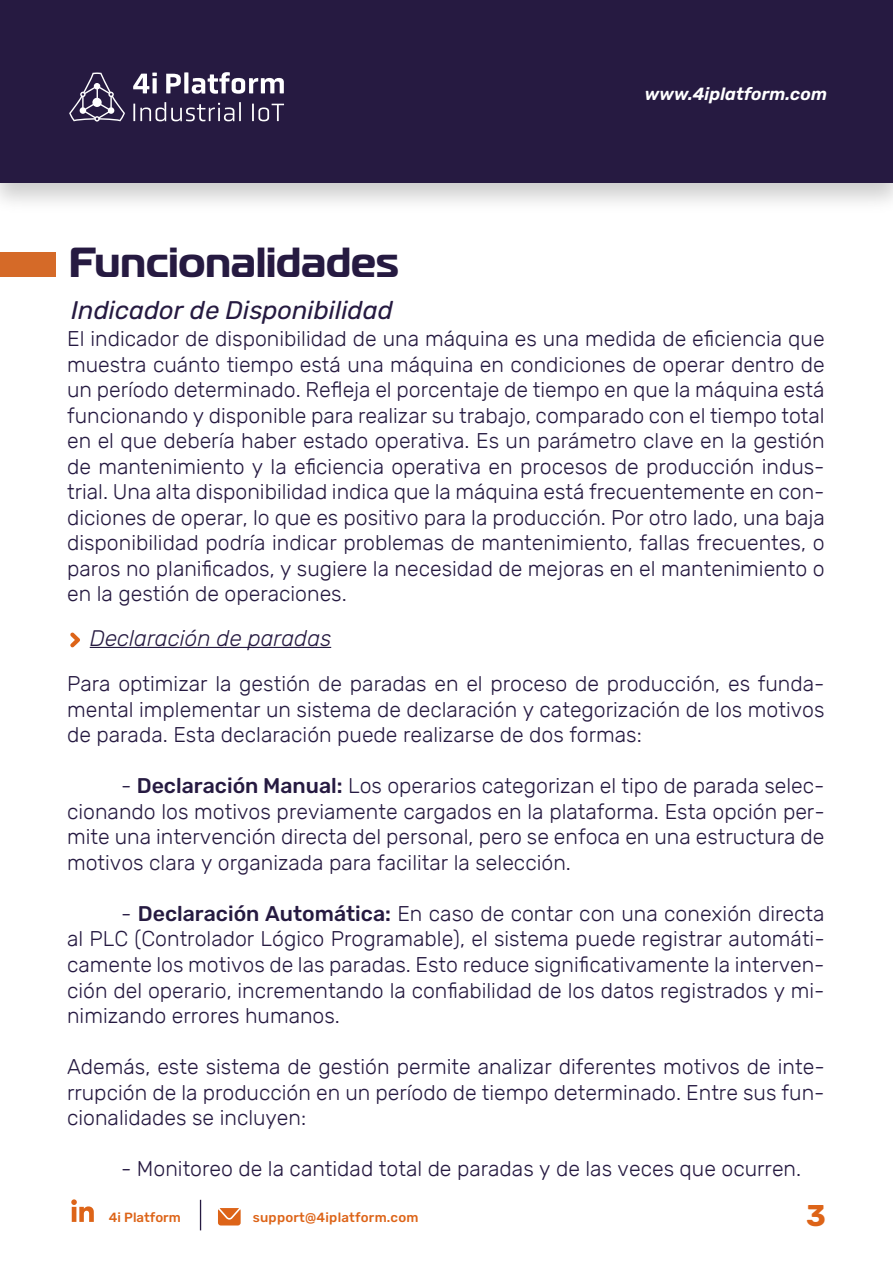
<style>
.page{position:relative;width:893px;height:1263px;background:#fff}
.page>*{position:absolute;margin:0;border:0;box-sizing:border-box;transform-origin:0 0}
.t1{font:700 42px "Magistral";color:#261a41}
.t2{font:700 30px "Rubik";color:#dd6418}
.t3{font:italic 25.5px "Rubik";color:#261a41}
.t4{font:italic 300 22.5px "Rubik";color:#261a41}
.t5{font:300 21.3px/25.5px "Rubik";color:#261a41;text-align:justify}
.t6{font:italic 600 17.55px "Rubik";color:#fff}
.t7{font:500 13.35px "Rubik";letter-spacing:.015em;color:#dd6418}
.s1{font-weight:500}
</style>
<div class="page">
<img style="left:0;top:0;width:893px;height:203px">
<div style="left:1px;top:0;width:892px;height:183px;background:#261a41"></div>
<svg style="left:133px;top:73px;width:24px;height:20px"></svg>
<svg style="left:166px;top:72px;width:118px;height:22px"></svg>
<svg style="left:133px;top:102px;width:108px;height:19px"></svg>
<svg style="left:252px;top:104px;width:32px;height:17px"></svg>
<svg style="left:69px;top:72px;width:56px;height:50px"></svg>
<svg style="left:218px;top:1208px;width:23px;height:17px"></svg>
<svg style="left:71px;top:1199px;width:23px;height:23px"></svg>
<hr style="left:200px;top:1200px;width:1px;height:30px;background:#261a41">
<div style="left:0;top:253px;width:56px;height:24px;background:#d56a28"></div>
<hr style="left:90px;top:647px;width:241px;height:1px;background:#261a41">
<svg style="left:70px;top:632px;width:10px;height:15px"></svg>
<p class="t6" style="left:645px;top:84px;width:184px">www.4iplatform.com</p>
<h1 class="t1" style="left:69px;top:234px;width:332px">Funcionalidades</h1>
<p class="t3" style="left:71px;top:296px;width:323px">Indicador de Disponibilidad</p>
<p class="t5" style="left:67px;top:327px;width:759px">El indicador de disponibilidad de una máquina es una medida de eficiencia que muestra cuánto tiempo está una máquina en condiciones de operar dentro de un período determinado. Refleja el porcentaje de tiempo en que la máquina está funcionando y disponible para realizar su trabajo, comparado con el tiempo total en el que debería haber estado operativa. Es un parámetro clave en la gestión de mantenimiento y la eficiencia operativa en procesos de producción indus&shy;trial. Una alta disponibilidad indica que la máquina está frecuentemente en con&shy;diciones de operar, lo que es positivo para la producción. Por otro lado, una baja disponibilidad podría indicar problemas de mantenimiento, fallas frecuentes, o paros no planificados, y sugiere la necesidad de mejoras en el mantenimiento o en la gestión de operaciones.</p>
<p class="t4" style="left:90px;top:626px;width:243px">Declaración de paradas</p>
<p class="t5" style="left:67px;top:672px;width:759px">Para optimizar la gestión de paradas en el proceso de producción, es funda&shy;mental implementar un sistema de declaración y categorización de los motivos de parada. Esta declaración puede realizarse de dos formas:</p>
<p class="t5" style="left:67px;top:774px;width:759px;text-indent:54px">- <span class="s1">Declaración Manual:</span> Los operarios categorizan el tipo de parada selec&shy;cionando los motivos previamente cargados en la plataforma. Esta opción per&shy;mite una intervención directa del personal, pero se enfoca en una estructura de motivos clara y organizada para facilitar la selección.</p>
<p class="t5" style="left:67px;top:901px;width:759px;text-indent:54px">- <span class="s1">Declaración Automática:</span> En caso de contar con una conexión directa al PLC (Controlador Lógico Programable), el sistema puede registrar automáti&shy;camente los motivos de las paradas. Esto reduce significativamente la interven&shy;ción del operario, incrementando la confiabilidad de los datos registrados y mi&shy;nimizando errores humanos.</p>
<p class="t5" style="left:67px;top:1054px;width:759px">Además, este sistema de gestión permite analizar diferentes motivos de inte&shy;rrupción de la producción en un período de tiempo determinado. Entre sus fun&shy;cionalidades se incluyen:</p>
<p class="t5" style="left:121px;top:1156px;width:682px">- Monitoreo de la cantidad total de paradas y de las veces que ocurren.</p>
<p class="t7" style="left:109px;top:1209px;width:73px">4i Platform</p>
<p class="t7" style="left:253px;top:1209px;width:167px">support@4iplatform.com</p>
<h2 class="t2" style="left:806px;top:1198px;width:21px">3</h2>
</div>
